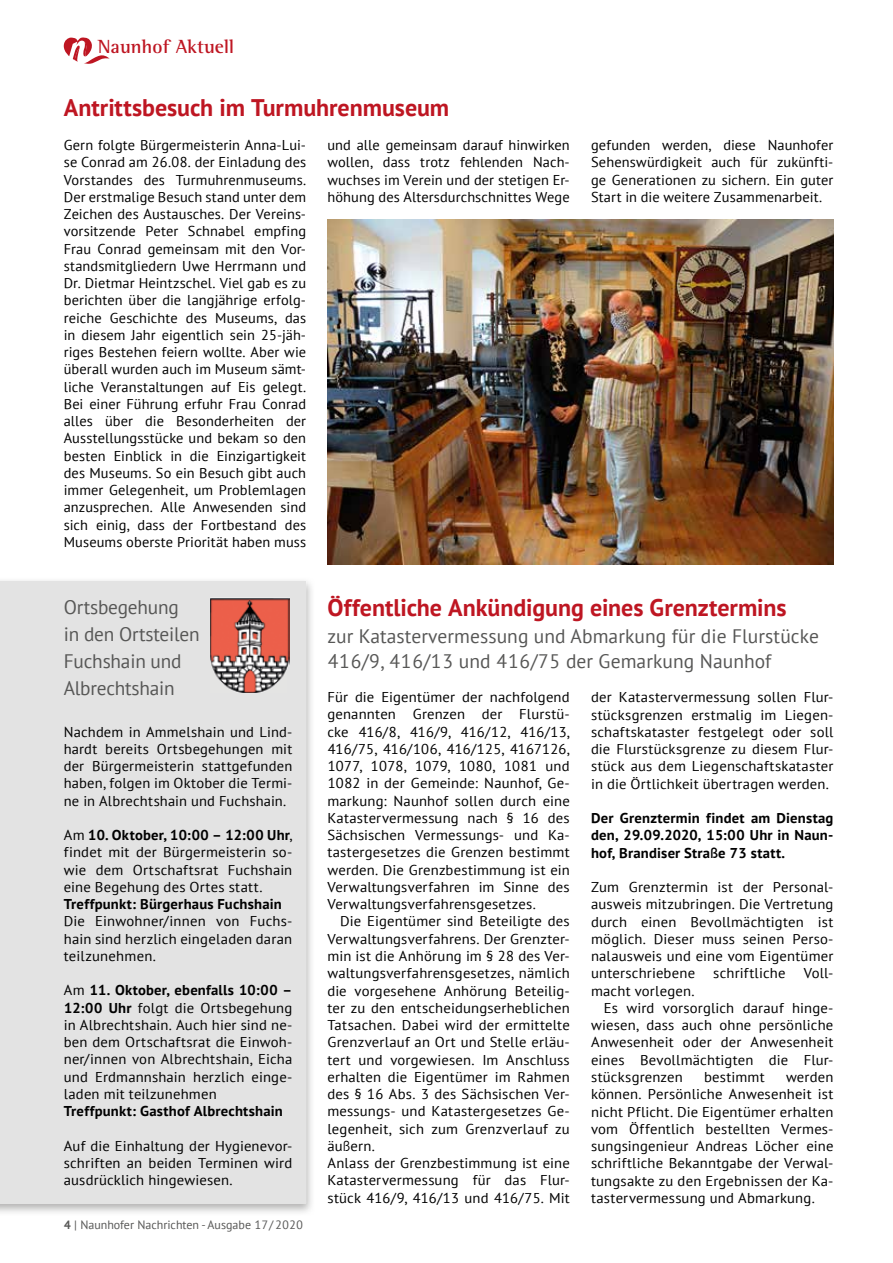
<style>
.page{position:relative;width:893px;height:1263px;background:#fff}
.page>*{position:absolute;margin:0;border:0;box-sizing:border-box;transform-origin:0 0}
.t1{font:700 24px "PT Sans";letter-spacing:-.005em;color:#be1622}
.t2{font:19.5px/27px "PT Sans";letter-spacing:.005em;color:#575756}
.t3{font:700 19.5px "Rotis Semi Serif";letter-spacing:.005em;color:#be1622}
.t4{font:14.25px/17.2px "PT Sans";letter-spacing:.01em;color:#000;text-align:justify}
.t5{font:700 14.25px/17.2px "PT Sans";letter-spacing:.015em;color:#000;text-align:justify}
.t6{font:12px "PT Sans";color:#575756}
.s1{font-weight:700}
.s2{font-family:"Geometric 231 BT Roman C"}
.s3{font-family:"Geometric 231 BT Bold C";font-weight:400}
</style>
<div class="page">
<svg style="left:64px;top:37px;width:46px;height:27px"></svg>
<img style="left:0;top:580px;width:312px;height:633px">
<div style="left:0;top:581px;width:306px;height:622px;background:#e3e3e3"></div>
<img style="left:210px;top:598px;width:79px;height:95px">
<img style="left:327px;top:219px;width:506px;height:345px">
<h2 class="t3" style="left:98px;top:35px;width:138px">Naunhof Aktuell</h2>
<h1 class="t1" style="left:64px;top:91px;width:387px">Antrittsbesuch im Turmuhrenmuseum</h1>
<p class="t4" style="left:64px;top:136px;width:244px">Gern folgte Bürgermeisterin Anna-Lui&shy;se Conrad am 26.08. der Einladung des Vorstandes des Turmuhrenmuseums.<br>Der erstmalige Besuch stand unter dem Zeichen des Austausches. Der Vereins&shy;vorsitzende Peter Schnabel empfing Frau Conrad gemeinsam mit den Vor&shy;standsmitgliedern Uwe Herrmann und Dr. Dietmar Heintzschel. Viel gab es zu berichten über die langjährige erfolg&shy;reiche Geschichte des Museums, das in diesem Jahr eigentlich sein 25-jäh&shy;riges Bestehen feiern wollte. Aber wie überall wurden auch im Museum sämt&shy;liche Veranstaltungen auf Eis gelegt.<br>Bei einer Führung erfuhr Frau Conrad alles über die Besonderheiten der Ausstellungsstücke und bekam so den besten Einblick in die Einzigartigkeit des Museums. So ein Besuch gibt auch immer Gelegenheit, um Problemlagen anzusprechen. Alle Anwesenden sind sich einig, dass der Fortbestand des Museums oberste Priorität haben muss</p>
<p class="t4" style="left:327px;top:136px;width:244px">und alle gemeinsam darauf hinwirken wollen, dass trotz fehlenden Nach&shy;wuchses im Verein und der stetigen Er&shy;höhung des Altersdurchschnittes Wege</p>
<p class="t4" style="left:591px;top:136px;width:244px">gefunden werden, diese Naunhofer Sehenswürdigkeit auch für zukünfti&shy;ge Generationen zu sichern. Ein guter Start in die weitere Zusammenarbeit.</p>
<h2 class="t2" style="left:64px;top:593px;width:138px">Ortsbegehung<br>in den Ortsteilen<br>Fuchshain und<br>Albrechtshain</h2>
<p class="t4" style="left:64px;top:723px;width:230px">Nachdem in Ammelshain und Lind&shy;hardt bereits Ortsbegehungen mit der Bürgermeisterin stattgefunden haben, folgen im Oktober die Termi&shy;ne in Albrechtshain und Fuchshain.</p>
<p class="t4" style="left:64px;top:826px;width:230px">Am <span class="s1">10. Oktober, 10:00 – 12:00 Uhr</span>, findet mit der Bürgermeisterin so&shy;wie dem Ortschaftsrat Fuchshain eine Begehung des Ortes statt.</p>
<p class="t5" style="left:64px;top:895px;width:219px">Treffpunkt: Bürgerhaus Fuchshain</p>
<p class="t4" style="left:64px;top:912px;width:230px">Die Einwohner/innen von Fuchs&shy;hain sind herzlich eingeladen daran teilzunehmen.</p>
<p class="t4" style="left:64px;top:981px;width:230px">Am <span class="s1">11. Oktober, ebenfalls 10:00 – 12:00 Uhr</span> folgt die Ortsbegehung in Albrechtshain. Auch hier sind ne&shy;ben dem Ortschaftsrat die Einwoh&shy;ner/innen von Albrechtshain, Eicha und Erdmannshain herzlich einge&shy;laden mit teilzunehmen</p>
<p class="t5" style="left:64px;top:1102px;width:221px">Treffpunkt: Gasthof Albrechtshain</p>
<p class="t4" style="left:64px;top:1137px;width:230px">Auf die Einhaltung der Hygienevor&shy;schriften an beiden Terminen wird ausdrücklich hingewiesen.</p>
<p class="t6" style="left:64px;top:1217px;width:241px"><span class="s1">4</span> | Naunhofer Nachrichten - Ausgabe 17 / 2020</p>
<h1 class="t1" style="left:327px;top:591px;width:461px">Öffentliche Ankündigung eines Grenztermins</h1>
<h2 class="t2" style="left:327px;top:623px;width:493px;line-height:25.7px">zur Katastervermessung und Abmarkung für die Flurstücke<br>416/9, 416/13 und 416/75 der Gemarkung Naunhof</h2>
<p class="t4" style="left:327px;top:688px;width:244px">Für die Eigentümer der nachfolgend genannten Grenzen der Flurstü&shy;cke 416/8, 416/9, 416/12, 416/13, 416/75, 416/106, 416/125, 4167126, 1077, 1078, 1079, 1080, 1081 und 1082 in der Gemeinde: Naunhof, Ge&shy;markung: Naunhof sollen durch eine Katastervermessung nach § 16 des Sächsischen Vermessungs- und Ka&shy;tastergesetzes die Grenzen bestimmt werden. Die Grenzbestimmung ist ein Verwaltungsverfahren im Sinne des Verwaltungsverfahrensgesetzes.</p>
<p class="t4" style="left:327px;top:912px;width:244px;text-align:left;text-indent:13px">Die Eigentümer sind Beteiligte des Verwaltungsverfahrens. Der Grenzter&shy;min ist die Anhörung im § 28 des Ver&shy;waltungsverfahrensgesetzes, nämlich die vorgesehene Anhörung Beteilig&shy;ter zu den entscheidungserheblichen Tatsachen. Dabei wird der ermittelte Grenzverlauf an Ort und Stelle erläu&shy;tert und vorgewiesen. Im Anschluss erhalten die Eigentümer im Rahmen des § 16 Abs. 3 des Sächsischen Ver&shy;messungs- und Katastergesetzes Ge&shy;legenheit, sich zum Grenzverlauf zu äu<span class="s2">ß</span>ern.<br>Anlass der Grenzbestimmung ist eine Katastervermessung für das Flur&shy;stück 416/9, 416/13 und 416/75. Mit</p>
<p class="t4" style="left:591px;top:688px;width:244px">der Katastervermessung sollen Flur&shy;stücksgrenzen erstmalig im Liegen&shy;schaftskataster festgelegt oder soll die Flurstücksgrenze zu diesem Flur&shy;stück aus dem Liegenschaftskataster in die Örtlichkeit übertragen werden.</p>
<p class="t5" style="left:591px;top:809px;width:244px">Der Grenztermin findet am Dienstag den, 29.09.2020, 15:00 Uhr in Naun&shy;hof, Brandiser Stra<span class="s3">ß</span>e 73 statt.</p>
<p class="t4" style="left:591px;top:878px;width:244px">Zum Grenztermin ist der Personal&shy;ausweis mitzubringen. Die Vertretung durch einen Bevollmächtigten ist möglich. Dieser muss seinen Perso&shy;nalausweis und eine vom Eigentümer unterschriebene</p>
<p class="t4" style="left:713px;top:964px;width:74px">schriftliche</p>
<p class="t4" style="left:804px;top:964px;width:31px">Voll-</p>
<p class="t4" style="left:591px;top:982px;width:105px">macht vorlegen.</p>
<p class="t4" style="left:604px;top:999px;width:231px">Es wird vorsorglich darauf hinge-</p>
<p class="t4" style="left:591px;top:1016px;width:244px">wiesen, dass auch ohne persönliche</p>
<p class="t4" style="left:591px;top:1033px;width:244px">Anwesenheit oder der Anwesenheit</p>
<p class="t4" style="left:591px;top:1051px;width:244px">eines Bevollmächtigten die Flur-</p>
<p class="t4" style="left:591px;top:1068px;width:93px">stücksgrenzen</p>
<p class="t4" style="left:704px;top:1068px;width:62px">bestimmt</p>
<p class="t4" style="left:591px;top:1068px;width:244px;text-indent:195px">werden können. Persönliche Anwesenheit ist nicht Pflicht. Die Eigentümer erhalten vom Öffentlich bestellten Vermes&shy;sungsingenieur Andreas Löcher eine schriftliche Bekanntgabe der Verwal&shy;tungsakte zu den Ergebnissen der Ka&shy;tastervermessung und Abmarkung.</p>
</div>
